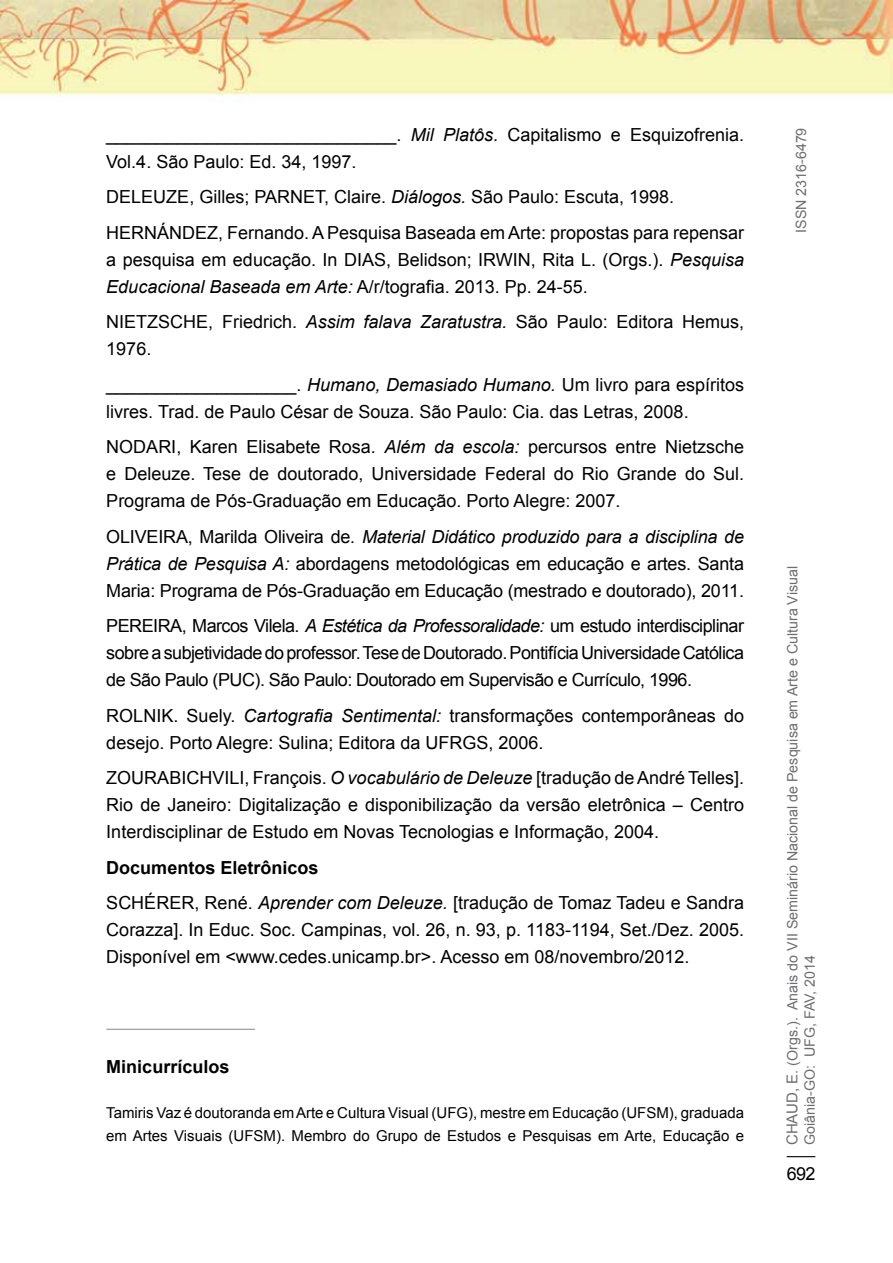
<style>
.page{position:relative;width:893px;height:1263px;background:#fff}
.page>*{position:absolute;margin:0;border:0;box-sizing:border-box;transform-origin:0 0}
.t1{font:18px/27px "Arial";color:#000}
.t2{font:700 18px "Arial";color:#000}
.t3{font:15px/22.5px "Arial";color:#000}
.t4{font:14.25px/17.1px "Arial";color:#6d6e71}
.s1{font-style:italic}
.s2{font-weight:700}
.s3{font-size:15px}
</style>
<div class="page">
<svg style="left:787px;top:1156px;width:28px;height:1px"></svg>
<img style="left:0;top:0;width:893px;height:102px">
<hr style="left:106px;top:1029px;width:149px;height:1px;background:#939598">
<p class="t1" style="left:106px;top:121px;width:639px">_____________________________. <span class="s1">Mil Platôs</span>. Capitalismo e Esquizofrenia.<br>Vol.4. São Paulo: Ed. 34, 1997.</p>
<p class="t1" style="left:106px;top:179px;width:639px;line-height:35.5px">DELEUZE, Gilles; PARNET, Claire. <span class="s1">Diálogos.</span> São Paulo: Escuta, 1998.<br>HERNÁNDEZ, Fernando. A Pesquisa Baseada em Arte: propostas para repensar</p>
<p class="t1" style="left:106px;top:246px;width:639px">a pesquisa em educação. In DIAS, Belidson; IRWIN, Rita L. (Orgs.). <span class="s1">Pesquisa<br>Educacional Baseada em Arte:</span> A/r/tografia. 2013. Pp. 24-55.</p>
<p class="t1" style="left:106px;top:309px;width:639px">NIETZSCHE, Friedrich. <span class="s1">Assim falava Zaratustra.</span> São Paulo: Editora Hemus,<br>1976.</p>
<p class="t1" style="left:106px;top:371px;width:639px">___________________. <span class="s1">Humano, Demasiado Humano.</span> Um livro para espíritos livres. Trad. de Paulo César de Souza. São Paulo: Cia. das Letras, 2008.</p>
<p class="t1" style="left:106px;top:434px;width:639px;text-align:justify">NODARI, Karen Elisabete Rosa. <span class="s1">Além da escola:</span> percursos entre Nietzsche e Deleuze. Tese de doutorado, Universidade Federal do Rio Grande do Sul.<br>Programa de Pós-Graduação em Educação. Porto Alegre: 2007.</p>
<p class="t1" style="left:106px;top:523px;width:639px;text-align:justify">OLIVEIRA, Marilda Oliveira de<span class="s1">. Material Didático produzido para a disciplina de Prática de Pesquisa A:</span> abordagens metodológicas em educação e artes. Santa Maria: Programa de Pós-Graduação em Educação (mestrado e doutorado), 2011.</p>
<p class="t1" style="left:106px;top:613px;width:639px;text-align:justify">PEREIRA, Marcos Vilela. <span class="s1">A Estética da Professoralidade:</span> um estudo interdisciplinar sobre a subjetividade do professor. Tese de Doutorado. Pontifícia Universidade Católica de São Paulo (PUC). São Paulo: Doutorado em Supervisão e Currículo, 1996.</p>
<p class="t1" style="left:106px;top:702px;width:639px">ROLNIK. Suely. <span class="s1">Cartografia Sentimental:</span> transformações contemporâneas do desejo. Porto Alegre: Sulina; Editora da UFRGS, 2006.</p>
<p class="t1" style="left:106px;top:764px;width:639px;text-align:justify">ZOURABICHVILI, François. <span class="s1">O vocabulário de Deleuze</span> [tradução de André Telles].<br>Rio de Janeiro: Digitalização e disponibilização da versão eletrônica – Centro Interdisciplinar de Estudo em Novas Tecnologias e Informação, 2004.</p>
<p class="t1" style="left:106px;top:850px;width:639px;line-height:35.5px"><span class="s2">Documentos Eletrônicos<br></span>SCHÉRER, René. <span class="s1">Aprender com Deleuze.</span> [tradução de Tomaz Tadeu e Sandra</p>
<p class="t1" style="left:106px;top:916px;width:639px">Corazza]. In Educ. Soc. Campinas, vol. 26, n. 93, p. 1183-1194, Set./Dez. 2005.<br>Disponível em &lt;www.cedes.unicamp.br&gt;. Acesso em 08/novembro/2012.</p>
<p class="t2" style="left:106px;top:1055px;width:125px">Minicurrículos</p>
<p class="t3" style="left:106px;top:1102px;width:639px">Tamiris Vaz é doutoranda em Arte e Cultura Visual (UFG), mestre em Educação (UFSM), graduada em Artes Visuais (UFSM). Membro do Grupo de Estudos e Pesquisas em Arte, Educação e</p>
<p class="t4" style="left:793px;top:233px;width:107px;rotate:-90deg">ISSN 2316-6479</p>
<p class="t4" style="left:784px;top:1145px;width:581px;rotate:-90deg"><span class="s3">Chaud, E</span>. (Orgs.). Anais do VII Seminário Nacional de Pesquisa em Arte e Cultura Visual<br>Goiânia-GO: U FG, FAV, 2014</p>
<p class="t1" style="left:787px;top:1160px;width:30px">692</p>
</div>
